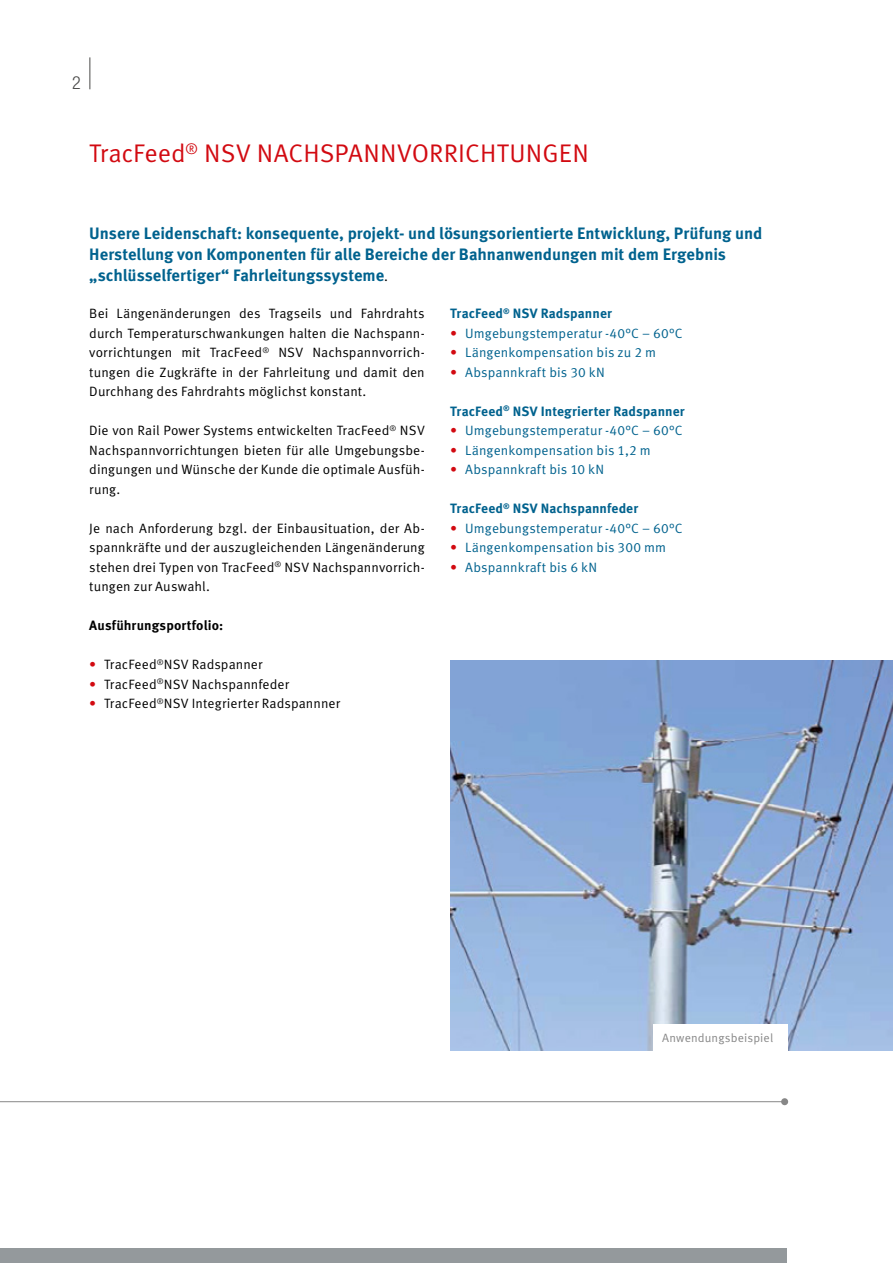
<style>
.page{position:relative;width:893px;height:1263px;background:#fff}
.page>*{position:absolute;margin:0;border:0;box-sizing:border-box;transform-origin:0 0}
.Kapitelüberschrift{font:25.5px "Meta Pro";letter-spacing:.005em;color:#d20a11}
.t1{font:300 condensed 18px "Helvetica Neue LT Std";color:#4a4a49}
.Zwischenüberschrift{font:700 16.5px/21px "Meta Pro";color:#00628e}
.Fließtext{font:13.5px/19.5px "Meta Pro";letter-spacing:.005em;color:#000;text-align:justify}
.t2{font:13.5px "Meta Pro";letter-spacing:.005em;color:#00628e}
.Text_ohne_Abstand{font:700 13.5px "Meta Pro";letter-spacing:.005em;color:#00628e}
.Fließtext-2{font:700 13.5px "Meta Pro";letter-spacing:.01em;color:#000}
.t3{font:12px "Meta Pro";letter-spacing:.01em;color:#878787}
.s1{font-weight:400;font-size:13.5px;color:#000}
.s2{color:#d20a11}
</style>
<div class="page">
<div style="left:0;top:1248px;width:787px;height:15px;background:#94999c"></div>
<hr style="left:89px;top:57px;width:1px;height:32px;background:#4a4a49">
<hr style="left:0;top:1101px;width:784px;height:1px;background:#878787">
<div style="left:781px;top:1098px;width:7px;height:7px;background:#878787;border-radius:50%"></div>
<img style="left:450px;top:660px;width:443px;height:390px">
<div style="left:653px;top:1024px;width:135px;height:26px;background:#fff"></div>
<h2 class="t1" style="left:72px;top:72px;width:10px">2</h2>
<p class="Kapitelüberschrift" style="left:89px;top:137px;width:501px">TracFeed<sup>®</sup> NSV NACHSPANNVORRICHTUNGEN</p>
<p class="Zwischenüberschrift" style="left:89px;top:223px;width:675px">Unsere Leidenschaft: konsequente, projekt- und lösungsorientierte Entwicklung, Prüfung und<br>Herstellung von Komponenten für alle Bereiche der Bahnanwendungen mit dem Ergebnis „schlüsselfertiger“ Fahrleitungssysteme<span class="s1">.</span></p>
<p class="Fließtext" style="left:89px;top:304px;width:337px">Bei Längenänderungen des Tragseils und Fahrdrahts durch Temperaturschwankungen halten die Nachspann&shy;vorrichtungen mit TracFeed<sup>®</sup> NSV Nachspannvorrich&shy;tungen die Zugkräfte in der Fahrleitung und damit den Durchhang des Fahrdrahts möglichst konstant.</p>
<p class="Fließtext" style="left:89px;top:421px;width:337px">Die von Rail Power Systems entwickelten TracFeed<sup>®</sup> NSV Nachspannvorrichtungen bieten für alle Umgebungsbe&shy;dingungen und Wünsche der Kunde die optimale Ausfüh&shy;rung.</p>
<p class="Fließtext" style="left:89px;top:519px;width:337px">Je nach Anforderung bzgl. der Einbausituation, der Ab&shy;spannkräfte und der auszugleichenden Längenänderung stehen drei Typen von TracFeed<sup>®</sup> NSV Nachspannvorrich&shy;tungen zur Auswahl.</p>
<p class="Fließtext-2" style="left:89px;top:617px;width:135px">Ausführungsportfolio:</p>
<p class="Fließtext" style="left:89px;top:655px;width:175px"><span class="s2">•</span> TracFeed<sup>®</sup>NSV Radspanner</p>
<p class="Fließtext" style="left:89px;top:675px;width:201px"><span class="s2">•</span> TracFeed<sup>®</sup>NSV Nachspannfeder</p>
<p class="Fließtext" style="left:89px;top:694px;width:252px"><span class="s2">•</span> TracFeed<sup>®</sup>NSV Integrierter Radspannner</p>
<p class="Text_ohne_Abstand" style="left:450px;top:305px;width:163px">TracFeed<sup>®</sup> NSV Radspanner</p>
<p class="t2" style="left:450px;top:325px;width:234px"><span class="s2">•</span> Umgebungstemperatur -40°C – 60°C</p>
<p class="t2" style="left:450px;top:344px;width:207px"><span class="s2">•</span> Längenkompensation bis zu 2 m</p>
<p class="t2" style="left:450px;top:364px;width:156px"><span class="s2">•</span> Abspannkraft bis 30 kN</p>
<p class="Text_ohne_Abstand" style="left:450px;top:403px;width:236px">TracFeed<sup>®</sup> NSV Integrierter Radspanner</p>
<p class="t2" style="left:450px;top:422px;width:234px"><span class="s2">•</span> Umgebungstemperatur -40°C – 60°C</p>
<p class="t2" style="left:450px;top:442px;width:202px"><span class="s2">•</span> Längenkompensation bis 1,2 m</p>
<p class="t2" style="left:450px;top:461px;width:155px"><span class="s2">•</span> Abspannkraft bis 10 kN</p>
<p class="Text_ohne_Abstand" style="left:450px;top:500px;width:189px">TracFeed<sup>®</sup> NSV Nachspannfeder</p>
<p class="t2" style="left:450px;top:520px;width:234px"><span class="s2">•</span> Umgebungstemperatur -40°C – 60°C</p>
<p class="t2" style="left:450px;top:539px;width:217px"><span class="s2">•</span> Längenkompensation bis 300 mm</p>
<p class="t2" style="left:450px;top:559px;width:148px"><span class="s2">•</span> Abspannkraft bis 6 kN</p>
<p class="t3" style="left:662px;top:1030px;width:113px">Anwendungsbeispiel</p>
</div>
